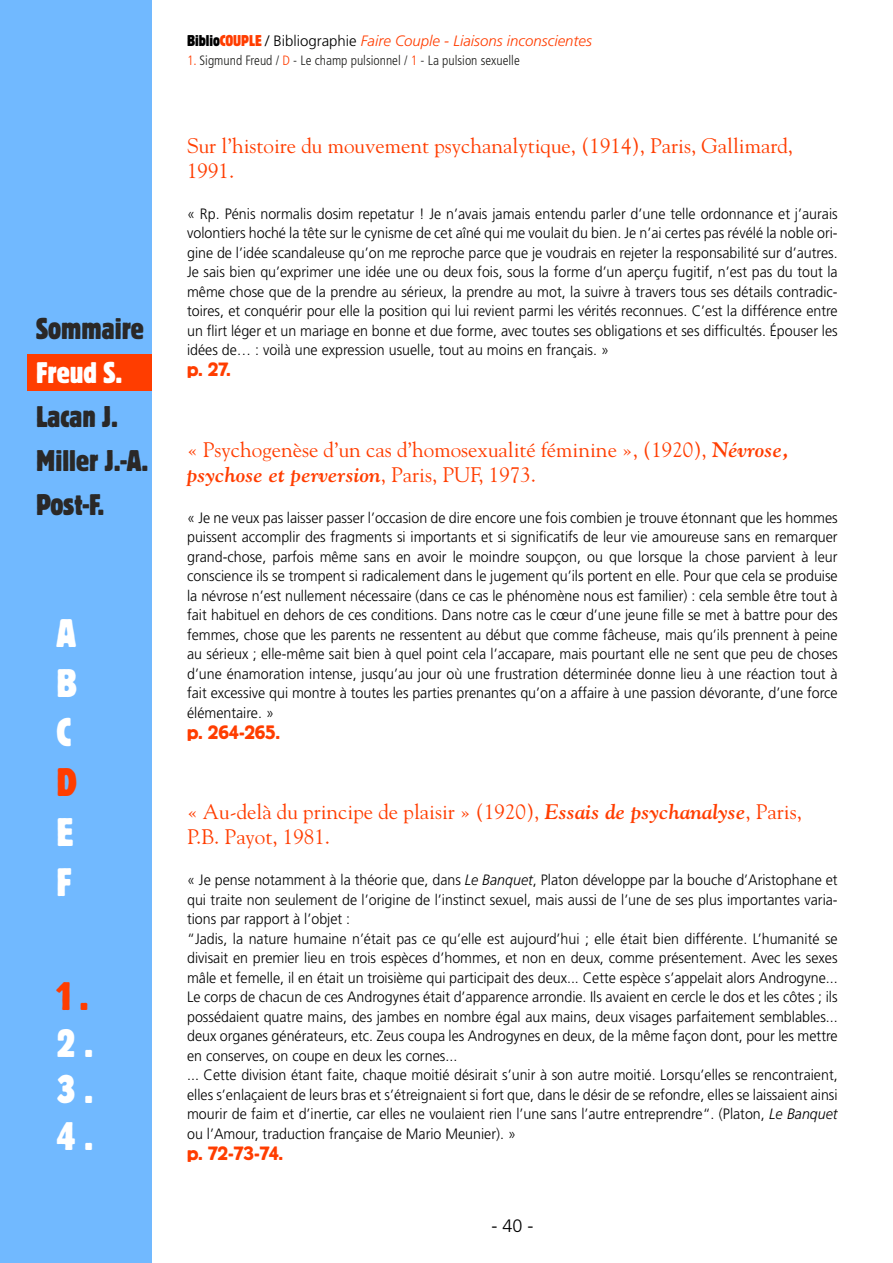
<style>
.page{position:relative;width:893px;height:1263px;background:#fff}
.page>*{position:absolute;margin:0;border:0;box-sizing:border-box;transform-origin:0 0}
.t1{font:42px/49.8px "C Block";color:#fff}
.t2{font:42px "C Block";color:#ff3d00}
.t3{font:31.5px/43.8px "C Block";color:#2a2827}
.t4{font:31.5px "C Block";color:#fff}
.t5{font:21px/25.2px "Goudy";color:#ff3d00}
.t6{font:19.5px "Block BE";color:#ff3d00}
.t7{font:300 18px "Frutiger";color:#000}
.t8{font:300 15px/19.5px "Frutiger";color:#000;text-align:justify;scale:.95 1}
.t9{font:italic 300 15px "Frutiger";color:#ff3d00}
.t10{font:300 condensed 13.5px "Frutiger";color:#1e1e1c}
.s1{font-family:"C Block";font-weight:400;font-style:normal;font-size:16.5px;color:#000}
.s2{font-family:"C Block";font-weight:400;font-style:normal;font-size:16.5px}
.s3{font-style:normal;color:#000}
.s4{color:#ff3d00}
.s5{font-weight:700;font-style:italic}
.s6{font-style:italic}
</style>
<div class="page">
<div style="left:0;top:0;width:152px;height:1263px;background:#71b9ff"></div>
<div style="left:28px;top:354px;width:124px;height:36px;background:#ff3d00"></div>
<h2 class="t3" style="left:36px;top:309px;width:109px">Sommaire</h2>
<h2 class="t4" style="left:36px;top:351px;width:88px">Freud S.</h2>
<h2 class="t3" style="left:36px;top:397px;width:84px">Lacan J.</h2>
<h2 class="t3" style="left:36px;top:441px;width:114px">Miller J.-A.<br>Post-F.</h2>
<h1 class="t1" style="left:56px;top:611px;width:22px;text-align:justify">A B C</h1>
<h1 class="t2" style="left:56px;top:754px;width:22px">D</h1>
<h1 class="t1" style="left:56px;top:811px;width:18px">E<br>F</h1>
<h1 class="t2" style="left:56px;top:968px;width:34px">1 .</h1>
<h1 class="t1" style="left:56px;top:1023px;width:39px;line-height:46.7px">2 .<br>3 .</h1>
<h1 class="t1" style="left:56px;top:1114px;width:39px">4 .</h1>
<p class="t9" style="left:187px;top:32px;width:406px"><span class="s1">Biblio</span><span class="s2">COUPLE</span> <span class="s3">/ Bibliographie</span> Faire Couple - Liaisons inconscientes</p>
<p class="t10" style="left:187px;top:53px;width:334px"><span class="s4">1.</span> Sigmund Freud / <span class="s4">D</span> - Le champ pulsionnel / <span class="s4">1</span> - La pulsion sexuelle</p>
<h3 class="t5" style="left:187px;top:132px;width:608px">Sur l’histoire du mouvement psychanalytique, (1914), Paris, Gallimard,<br>1991.</h3>
<p class="t8" style="left:187px;top:204px;width:686px">« Rp. Pénis normalis dosim repetatur ! Je n’avais jamais entendu parler d’une telle ordonnance et j’aurais volontiers hoché la tête sur le cynisme de cet aîné qui me voulait du bien. Je n’ai certes pas révélé la noble ori&shy;gine de l’idée scandaleuse qu’on me reproche parce que je voudrais en rejeter la responsabilité sur d’autres.<br>Je sais bien qu’exprimer une idée une ou deux fois, sous la forme d’un aperçu fugitif, n’est pas du tout la même chose que de la prendre au sérieux, la prendre au mot, la suivre à travers tous ses détails contradic&shy;toires, et conquérir pour elle la position qui lui revient parmi les vérités reconnues. C’est la différence entre un flirt léger et un mariage en bonne et due forme, avec toutes ses obligations et ses difficultés. Épouser les idées de… : voilà une expression usuelle, tout au moins en français. »</p>
<h3 class="t6" style="left:187px;top:358px;width:45px">p. 27.</h3>
<h3 class="t5" style="left:187px;top:436px;width:603px">« Psychogenèse d’un cas d’homosexualité féminine », (1920), <span class="s5">Névrose, psychose et perversion</span>, Paris, PUF, 1973.</h3>
<p class="t8" style="left:187px;top:508px;width:686px">« Je ne veux pas laisser passer l’occasion de dire encore une fois combien je trouve étonnant que les hommes puissent accomplir des fragments si importants et si significatifs de leur vie amoureuse sans en remarquer grand-chose, parfois même sans en avoir le moindre soupçon, ou que lorsque la chose parvient à leur conscience ils se trompent si radicalement dans le jugement qu’ils portent en elle. Pour que cela se produise la névrose n’est nullement nécessaire (dans ce cas le phénomène nous est familier) : cela semble être tout à fait habituel en dehors de ces conditions. Dans notre cas le cœur d’une jeune fille se met à battre pour des femmes, chose que les parents ne ressentent au début que comme fâcheuse, mais qu’ils prennent à peine au sérieux ; elle-même sait bien à quel point cela l’accapare, mais pourtant elle ne sent que peu de choses d’une énamoration intense, jusqu’au jour où une frustration déterminée donne lieu à une réaction tout à fait excessive qui montre à toutes les parties prenantes qu’on a affaire à une passion dévorante, d’une force élémentaire. »</p>
<h3 class="t6" style="left:187px;top:721px;width:94px">p. 264-265.</h3>
<h3 class="t5" style="left:187px;top:798px;width:616px">« Au-delà du principe de plaisir » (1920), <span class="s5">Essais de psychanalyse</span>, Paris,<br>P.B. Payot, 1981.</h3>
<p class="t8" style="left:187px;top:870px;width:686px;text-align:left">« Je pense notamment à la théorie que, dans <span class="s6">Le Banquet</span>, Platon développe par la bouche d’Aristophane et qui traite non seulement de l’origine de l’instinct sexuel, mais aussi de l’une de ses plus importantes varia&shy;tions par rapport à l’objet :<br>“Jadis, la nature humaine n’était pas ce qu’elle est aujourd’hui ; elle était bien différente. L’humanité se divisait en premier lieu en trois espèces d’hommes, et non en deux, comme présentement. Avec les sexes mâle et femelle, il en était un troisième qui participait des deux... Cette espèce s’appelait alors Androgyne...<br>Le corps de chacun de ces Androgynes était d’apparence arrondie. Ils avaient en cercle le dos et les côtes ; ils possédaient quatre mains, des jambes en nombre égal aux mains, deux visages parfaitement semblables... deux organes générateurs, etc. Zeus coupa les Androgynes en deux, de la même façon dont, pour les mettre en conserves, on coupe en deux les cornes...<br>... Cette division étant faite, chaque moitié désirait s’unir à son autre moitié. Lorsqu’elles se rencontraient, elles s’enlaçaient de leurs bras et s’étreignaient si fort que, dans le désir de se refondre, elles se laissaient ainsi mourir de faim et d’inertie, car elles ne voulaient rien l’une sans l’autre entreprendre“. (Platon, <span class="s6">Le Banquet </span>ou l’Amour, traduction française de Mario Meunier). »</p>
<h3 class="t6" style="left:187px;top:1142px;width:97px">p. 72-73-74.</h3>
<p class="t7" style="left:491px;top:1215px;width:44px">- 40 -</p>
</div>
